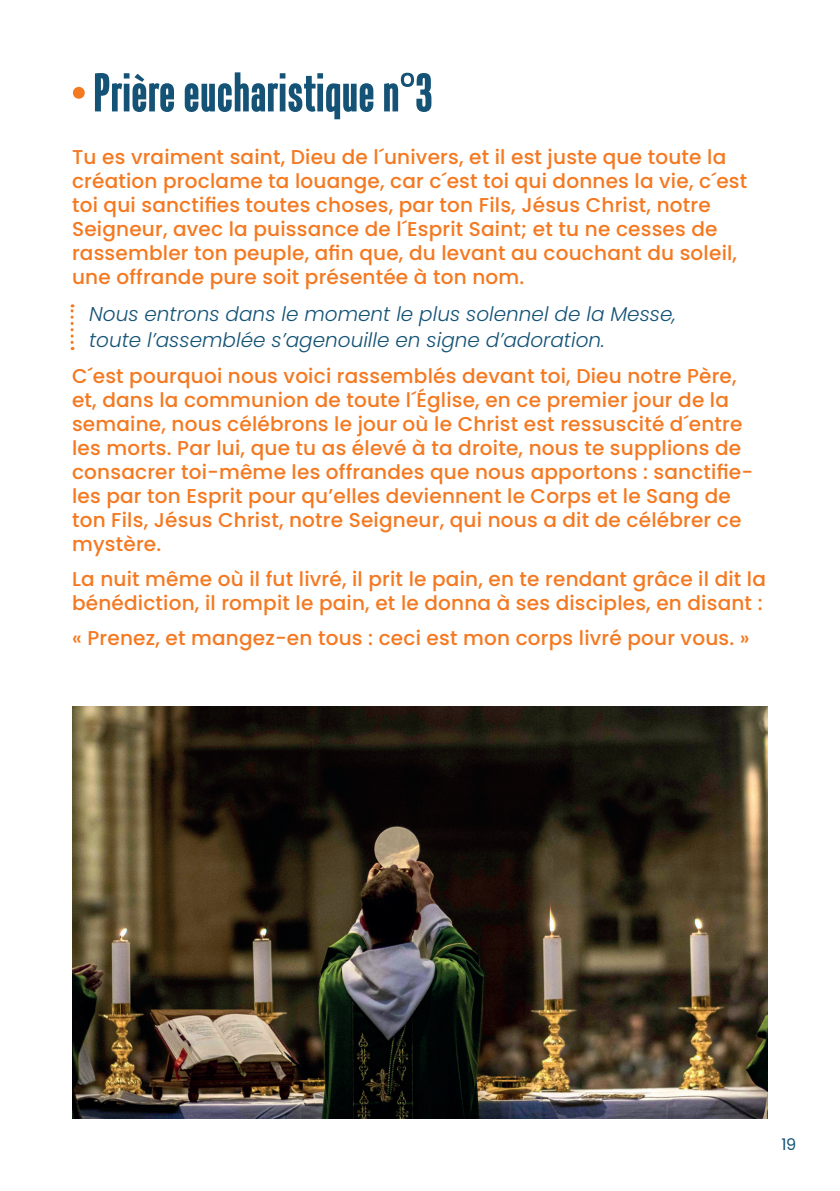
<style>
.page{position:relative;width:840px;height:1191px;background:#fff}
.page>*{position:absolute;margin:0;border:0;box-sizing:border-box;transform-origin:0 0}
.t1{font:700 50px "Tandelle Rg";letter-spacing:.01em;color:#145376}
.t2{font:500 20px/24px "Poppins";letter-spacing:.01em;color:#f47921}
.t3{font:italic 300 20px/26px "Poppins";color:#145376}
.t4{font:16px "Poppins";color:#145376}
.s1{color:#f47921}
</style>
<div class="page">
<svg style="left:70px;top:304px;width:4px;height:46px"></svg>
<img style="left:72px;top:706px;width:695px;height:412px">
<h1 class="t1" style="left:72px;top:62px;width:361px"><span class="s1">•</span> Prière eucharistique n°3</h1>
<p class="t2" style="left:72px;top:145px;width:676px">Tu es vraiment saint, Dieu de l´univers, et il est juste que toute la création proclame ta louange, car c´est toi qui donnes la vie, c´est toi qui sanctifies toutes choses, par ton Fils, Jésus Christ, notre Seigneur, avec la puissance de l´Esprit Saint; et tu ne cesses de rassembler ton peuple, afin que, du levant au couchant du soleil, une offrande pure soit présentée à ton nom.</p>
<p class="t3" style="left:89px;top:301px;width:588px">Nous entrons dans le moment le plus solennel de la Messe, toute l’assemblée s’agenouille en signe d’adoration.</p>
<p class="t2" style="left:72px;top:364px;width:682px">C´est pourquoi nous voici rassemblés devant toi, Dieu notre Père, et, dans la communion de toute l´Église, en ce premier jour de la semaine, nous célébrons le jour où le Christ est ressuscité d´entre les morts. Par lui, que tu as élevé à ta droite, nous te supplions de consacrer toi-même les offrandes que nous apportons : sanctifie&shy;les par ton Esprit pour qu’elles deviennent le Corps et le Sang de ton Fils, Jésus Christ, notre Seigneur, qui nous a dit de célébrer ce mystère.</p>
<p class="t2" style="left:72px;top:567px;width:695px">La nuit même où il fut livré, il prit le pain, en te rendant grâce il dit la bénédiction, il rompit le pain, et le donna à ses disciples, en disant :</p>
<p class="t2" style="left:72px;top:626px;width:678px">« Prenez, et mangez-en tous : ceci est mon corps livré pour vous. »</p>
<p class="t4" style="left:781px;top:1135px;width:16px">19</p>
</div>
